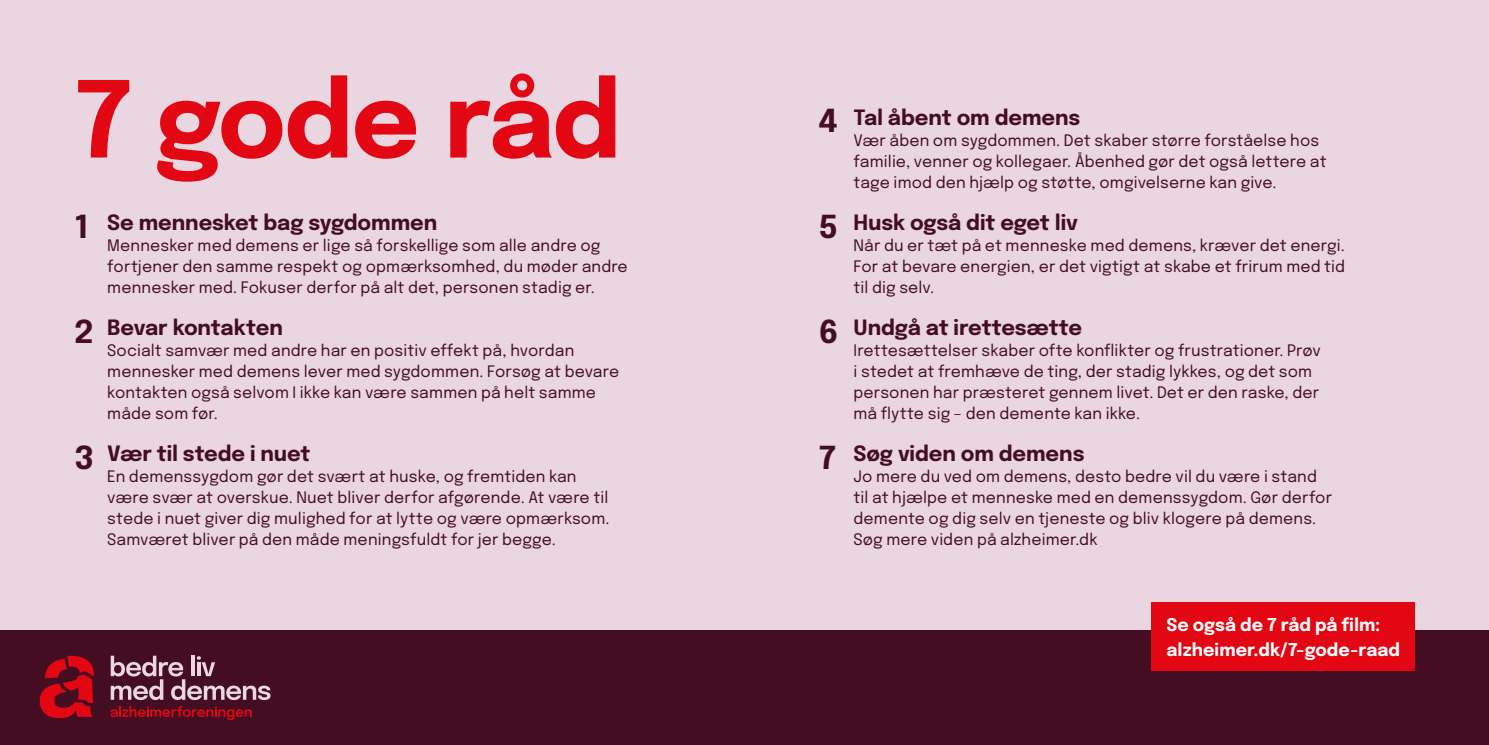
<style>
.page{position:relative;width:1489px;height:745px;background:#fff}
.page>*{position:absolute;margin:0;border:0;box-sizing:border-box;transform-origin:0 0}
.t1{font:700 105px "Epilogue";letter-spacing:-.02em;color:#e30613}
.t2{font:700 31.5px "Epilogue";color:#440d21}
.t3{font:700 21px "Epilogue";letter-spacing:-.005em;color:#440d21}
.t4{font:700 17.5px/24.5px "Epilogue";color:#fff}
.t5{font:15.75px/21px "Epilogue";letter-spacing:.01em;color:#440d21}
</style>
<div class="page">
<div style="left:0;top:0;width:1488px;height:666px;background:#ead6e1"></div>
<div style="left:0;top:630px;width:1488px;height:114px;background:#440d21"></div>
<div style="left:1151px;top:602px;width:263px;height:68px;background:#e30613"></div>
<svg style="left:111px;top:655px;width:159px;height:44px"></svg>
<svg style="left:110px;top:705px;width:142px;height:14px"></svg>
<svg style="left:40px;top:655px;width:54px;height:62px"></svg>
<h1 class="t1" style="left:74px;top:40px;width:548px">7 gode råd</h1>
<h2 class="t2" style="left:74px;top:202px;width:16px">1</h2>
<h3 class="t3" style="left:107px;top:206px;width:331px">Se mennesket bag sygdommen</h3>
<p class="t5" style="left:107px;top:234px;width:522px">Mennesker med demens er lige så forskellige som alle andre og fortjener den samme respekt og opmærksomhed, du møder andre mennesker med. Fokuser derfor på alt det, personen stadig er.</p>
<h3 class="t3" style="left:107px;top:311px;width:177px">Bevar kontakten</h3>
<p class="t5" style="left:107px;top:339px;width:513px">Socialt samvær med andre har en positiv effekt på, hvordan mennesker med demens lever med sygdommen. Forsøg at bevare kontakten også selvom I ikke kan være sammen på helt samme måde som før.</p>
<h3 class="t3" style="left:107px;top:437px;width:205px">Vær til stede i nuet</h3>
<p class="t5" style="left:107px;top:465px;width:503px">En demenssygdom gør det svært at huske, og fremtiden kan være svær at overskue. Nuet bliver derfor afgørende. At være til stede i nuet giver dig mulighed for at lytte og være opmærksom.<br>Samværet bliver på den måde meningsfuldt for jer begge.</p>
<h2 class="t2" style="left:74px;top:308px;width:21px">2</h2>
<h2 class="t2" style="left:74px;top:433px;width:21px">3</h2>
<h2 class="t2" style="left:819px;top:96px;width:21px">4</h2>
<h2 class="t2" style="left:819px;top:202px;width:21px">5</h2>
<h2 class="t2" style="left:819px;top:307px;width:21px">6</h2>
<h2 class="t2" style="left:819px;top:433px;width:19px">7</h2>
<h3 class="t3" style="left:853px;top:101px;width:228px">Tal åbent om demens</h3>
<p class="t5" style="left:853px;top:129px;width:474px">Vær åben om sygdommen. Det skaber større forståelse hos familie, venner og kollegaer. Åbenhed gør det også lettere at tage imod den hjælp og støtte, omgivelserne kan give.</p>
<h3 class="t3" style="left:853px;top:206px;width:226px">Husk også dit eget liv</h3>
<p class="t5" style="left:853px;top:234px;width:493px;text-align:justify">Når du er tæt på et menneske med demens, kræver det energi.<br>For at bevare energien, er det vigtigt at skabe et frirum med tid til dig selv.</p>
<h3 class="t3" style="left:853px;top:311px;width:230px">Undgå at irettesætte</h3>
<p class="t5" style="left:853px;top:339px;width:469px">Irettesættelser skaber ofte konflikter og frustrationer. Prøv i stedet at fremhæve de ting, der stadig lykkes, og det som personen har præsteret gennem livet. Det er den raske, der må flytte sig – den demente kan ikke.</p>
<h3 class="t3" style="left:853px;top:437px;width:232px">Søg viden om demens</h3>
<p class="t5" style="left:853px;top:465px;width:480px">Jo mere du ved om demens, desto bedre vil du være i stand til at hjælpe et menneske med en demenssygdom. Gør derfor demente og dig selv en tjeneste og bliv klogere på demens.<br>Søg mere viden på alzheimer.dk</p>
<p class="t4" style="left:1166px;top:610px;width:235px">Se også de 7 råd på film: alzheimer.dk/7-gode-raad</p>
</div>
